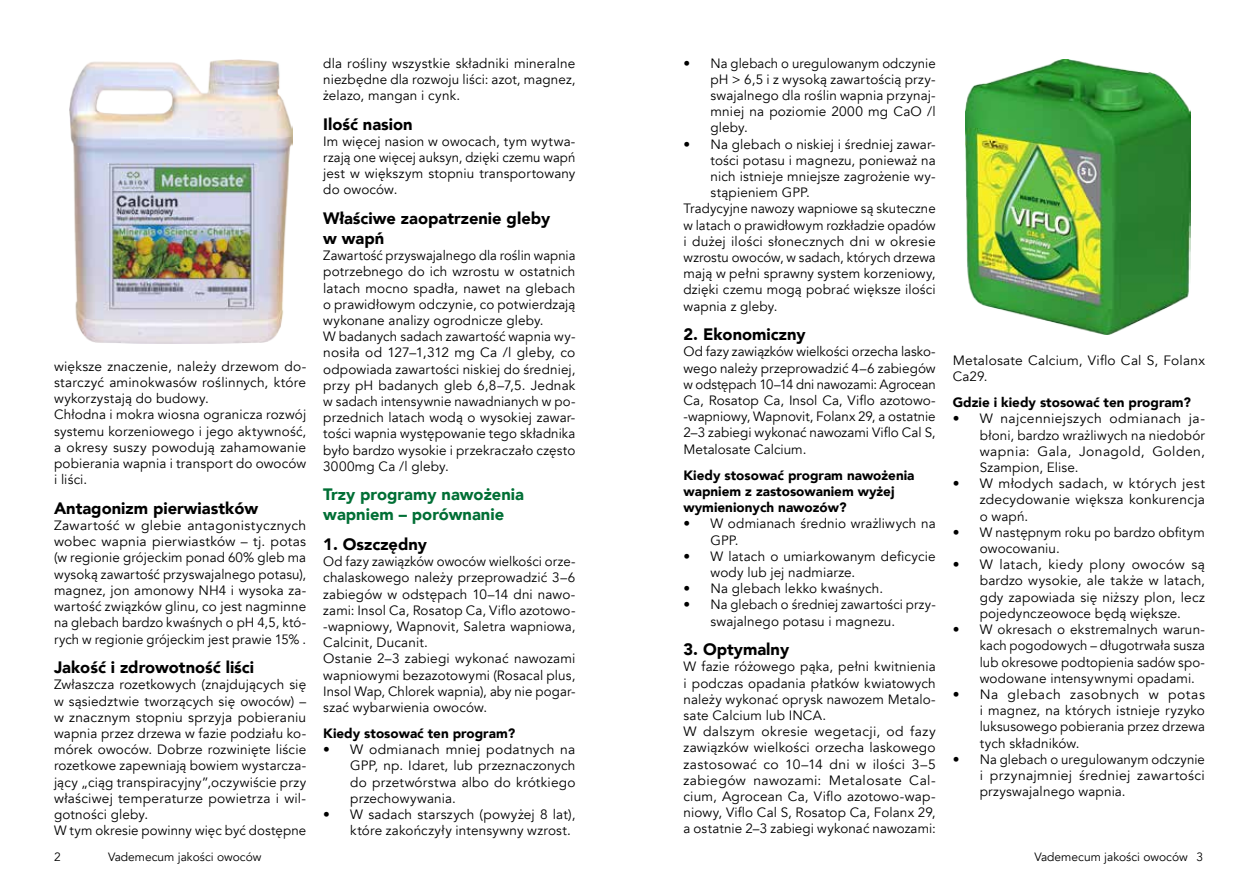
<style>
.page{position:relative;width:1259px;height:893px;background:#fff}
.page>*{position:absolute;margin:0;border:0;box-sizing:border-box;transform-origin:0 0}
.t1{font:900 16.5px/19.8px "Avenir";color:#000}
.t2{font:900 16.5px/19.8px "Avenir";color:#006f35}
.t3{font:13.5px/16.2px "Avenir";letter-spacing:.01em;color:#000;text-align:justify}
.t4{font:900 13.5px/16.2px "Avenir";color:#000}
.t5{font:12px "Avenir";color:#000}
</style>
<div class="page">
<img style="left:965px;top:59px;width:225px;height:276px">
<img style="left:69px;top:60px;width:223px;height:283px">
<p class="t3" style="left:54px;top:358px;width:254px;text-align:left">większe znaczenie, należy drzewom do&shy;starczyć aminokwasów roślinnych, które wykorzystają do budowy.<br>Chłodna i mokra wiosna ogranicza rozwój systemu korzeniowego i jego aktywność, a okresy suszy powodują zahamowanie pobierania wapnia i transport do owoców i liści.</p>
<p class="t1" style="left:54px;top:498px;width:206px">Antagonizm pierwiastków</p>
<p class="t3" style="left:54px;top:518px;width:254px">Zawartość w glebie antagonistycznych wobec wapnia pierwiastków – tj. potas (w regionie grójeckim ponad 60% gleb ma wysoką zawartość przyswajalnego potasu), magnez, jon amonowy NH4 i wysoka za&shy;wartość związków glinu, co jest nagminne na glebach bardzo kwaśnych o pH 4,5, któ&shy;rych w regionie grójeckim jest prawie 15% .</p>
<p class="t1" style="left:54px;top:657px;width:202px">Jakość i zdrowotność liści</p>
<p class="t3" style="left:54px;top:677px;width:254px;text-align:left">Zwłaszcza rozetkowych (znajdujących się w sąsiedztwie tworzących się owoców) – w znacznym stopniu sprzyja pobieraniu wapnia przez drzewa w fazie podziału ko&shy;mórek owoców. Dobrze rozwinięte liście rozetkowe zapewniają bowiem wystarcza&shy;jący „ciąg transpiracyjny”,oczywiście przy właściwej temperaturze powietrza i wil&shy;gotności gleby.<br>W tym okresie powinny więc być dostępne</p>
<p class="t3" style="left:323px;top:55px;width:254px">dla rośliny wszystkie składniki mineralne niezbędne dla rozwoju liści: azot, magnez, żelazo, mangan i cynk.</p>
<p class="t1" style="left:323px;top:114px;width:91px">Ilość nasion</p>
<p class="t3" style="left:323px;top:133px;width:254px">Im więcej nasion w owocach, tym wytwa&shy;rzają one więcej auksyn, dzięki czemu wapń jest w większym stopniu transportowany do owoców.</p>
<p class="t1" style="left:323px;top:208px;width:229px">Właściwe zaopatrzenie gleby w wapń</p>
<p class="t3" style="left:323px;top:248px;width:254px;text-align:left">Zawartość przyswajalnego dla roślin wapnia potrzebnego do ich wzrostu w ostatnich latach mocno spadła, nawet na glebach o prawidłowym odczynie, co potwierdzają wykonane analizy ogrodnicze gleby.<br>W badanych sadach zawartość wapnia wy&shy;nosiła od 127–1,312 mg Ca /l gleby, co odpowiada zawartości niskiej do średniej, przy pH badanych gleb 6,8–7,5. Jednak w sadach intensywnie nawadnianych w po&shy;przednich latach wodą o wysokiej zawar&shy;tości wapnia występowanie tego składnika było bardzo wysokie i przekraczało często 3000mg Ca /l gleby.</p>
<p class="t2" style="left:323px;top:484px;width:202px">Trzy programy nawożenia wapniem – porównanie</p>
<p class="t1" style="left:323px;top:534px;width:105px">1. Oszczędny</p>
<p class="t3" style="left:323px;top:554px;width:254px;text-align:left">Od fazy zawiązków owoców wielkości orze&shy;chalaskowego należy przeprowadzić 3–6 zabiegów w odstępach 10–14 dni nawo&shy;zami: Insol Ca, Rosatop Ca, Viflo azotowo--wapniowy, Wapnovit, Saletra wapniowa, Calcinit, Ducanit.<br>Ostanie 2–3 zabiegi wykonać nawozami wapniowymi bezazotowymi (Rosacal plus, Insol Wap, Chlorek wapnia), aby nie pogar&shy;szać wybarwienia owoców.</p>
<p class="t4" style="left:323px;top:725px;width:193px">Kiedy stosować ten program?</p>
<p class="t3" style="left:350px;top:742px;width:227px;text-indent:-27px">• W odmianach mniej podatnych na GPP, np. Idaret, lub przeznaczonych do przetwórstwa albo do krótkiego przechowywania.</p>
<p class="t3" style="left:350px;top:806px;width:227px;text-indent:-27px">• W sadach starszych (powyżej 8 lat), które zakończyły intensywny wzrost.</p>
<p class="t3" style="left:710px;top:55px;width:227px;text-indent:-27px">• Na glebach o uregulowanym odczynie pH &gt; 6,5 i z wysoką zawartością przy&shy;swajalnego dla roślin wapnia przynaj&shy;mniej na poziomie 2000 mg CaO /l gleby.</p>
<p class="t3" style="left:683px;top:136px;width:254px">• Na glebach o niskiej i średniej zawar-</p>
<p class="t3" style="left:710px;top:152px;width:227px">tości potasu i magnezu, ponieważ na</p>
<p class="t3" style="left:710px;top:168px;width:227px">nich istnieje mniejsze zagrożenie wy-</p>
<p class="t3" style="left:710px;top:185px;width:101px">stąpieniem GPP.</p>
<p class="t3" style="left:683px;top:201px;width:254px">Tradycyjne nawozy wapniowe są skuteczne</p>
<p class="t3" style="left:683px;top:217px;width:254px">w latach o prawidłowym rozkładzie opadów</p>
<p class="t3" style="left:683px;top:233px;width:254px">i dużej ilości słonecznych dni w okresie</p>
<p class="t3" style="left:683px;top:249px;width:254px">wzrostu owoców, w sadach, których drzewa</p>
<p class="t3" style="left:683px;top:266px;width:254px">mają w pełni sprawny system korzeniowy,</p>
<p class="t3" style="left:683px;top:282px;width:254px">dzięki czemu mogą pobrać większe ilości</p>
<p class="t3" style="left:683px;top:298px;width:96px">wapnia z gleby.</p>
<p class="t1" style="left:683px;top:324px;width:124px">2. Ekonomiczny</p>
<p class="t3" style="left:683px;top:344px;width:254px">Od fazy zawiązków wielkości orzecha lasko&shy;wego należy przeprowadzić 4–6 zabiegów w odstępach 10–14 dni nawozami: Agrocean Ca, Rosatop Ca, Insol Ca, Viflo azotowo--wapniowy, Wapnovit, Folanx 29, a ostatnie 2–3 zabiegi wykonać nawozami Viflo Cal S, Metalosate Calcium.</p>
<p class="t4" style="left:683px;top:467px;width:232px">Kiedy stosować program nawożenia wapniem z zastosowaniem wyżej wymienionych nawozów?</p>
<p class="t3" style="left:710px;top:516px;width:227px;text-indent:-27px">• W odmianach średnio wrażliwych na<br>GPP.</p>
<p class="t3" style="left:710px;top:548px;width:227px;text-indent:-27px">• W latach o umiarkowanym deficycie wody lub jej nadmiarze.</p>
<p class="t3" style="left:683px;top:581px;width:201px">• Na glebach lekko kwaśnych.</p>
<p class="t3" style="left:710px;top:597px;width:227px;text-indent:-27px">• Na glebach o średniej zawartości przy&shy;swajalnego potasu i magnezu.</p>
<p class="t1" style="left:683px;top:639px;width:107px">3. Optymalny</p>
<p class="t3" style="left:683px;top:659px;width:254px;text-align:left">W fazie różowego pąka, pełni kwitnienia i podczas opadania płatków kwiatowych należy wykonać oprysk nawozem Metalo&shy;sate Calcium lub INCA.<br>W dalszym okresie wegetacji, od fazy zawiązków wielkości orzecha laskowego zastosować co 10–14 dni w ilości 3–5 zabiegów nawozami: Metalosate Cal&shy;cium, Agrocean Ca, Viflo azotowo-wap&shy;niowy, Viflo Cal S, Rosatop Ca, Folanx 29, a ostatnie 2–3 zabiegi wykonać nawozami:</p>
<p class="t3" style="left:952px;top:352px;width:254px">Metalosate Calcium, Viflo Cal S, Folanx<br>Ca29.</p>
<p class="t4" style="left:952px;top:394px;width:240px">Gdzie i kiedy stosować ten program?</p>
<p class="t3" style="left:979px;top:411px;width:227px;text-indent:-27px">• W najcenniejszych odmianach ja&shy;błoni, bardzo wrażliwych na niedobór wapnia: Gala, Jonagold, Golden, Szampion, Elise.</p>
<p class="t3" style="left:979px;top:476px;width:227px;text-indent:-27px">• W młodych sadach, w których jest zdecydowanie większa konkurencja o wapń.</p>
<p class="t3" style="left:979px;top:524px;width:227px;text-indent:-27px">• W następnym roku po bardzo obfitym owocowaniu.</p>
<p class="t3" style="left:979px;top:557px;width:227px;text-indent:-27px">• W latach, kiedy plony owoców są bardzo wysokie, ale także w latach, gdy zapowiada się niższy plon, lecz pojedynczeowoce będą większe.</p>
<p class="t3" style="left:979px;top:622px;width:227px;text-indent:-27px">• W okresach o ekstremalnych warun&shy;kach pogodowych – długotrwała susza lub okresowe podtopienia sadów spo&shy;wodowane intensywnymi opadami.</p>
<p class="t3" style="left:979px;top:686px;width:227px;text-indent:-27px">• Na glebach zasobnych w potas i magnez, na których istnieje ryzyko luksusowego pobierania przez drzewa tych składników.</p>
<p class="t3" style="left:979px;top:751px;width:227px;text-indent:-27px">• Na glebach o uregulowanym odczynie i przynajmniej średniej zawartości przyswajalnego wapnia.</p>
<p class="t5" style="left:54px;top:850px;width:8px">2</p>
<p class="t5" style="left:108px;top:850px;width:155px">Vademecum jakości owoców</p>
<p class="t5" style="left:1034px;top:850px;width:170px">Vademecum jakości owoców 3</p>
</div>
